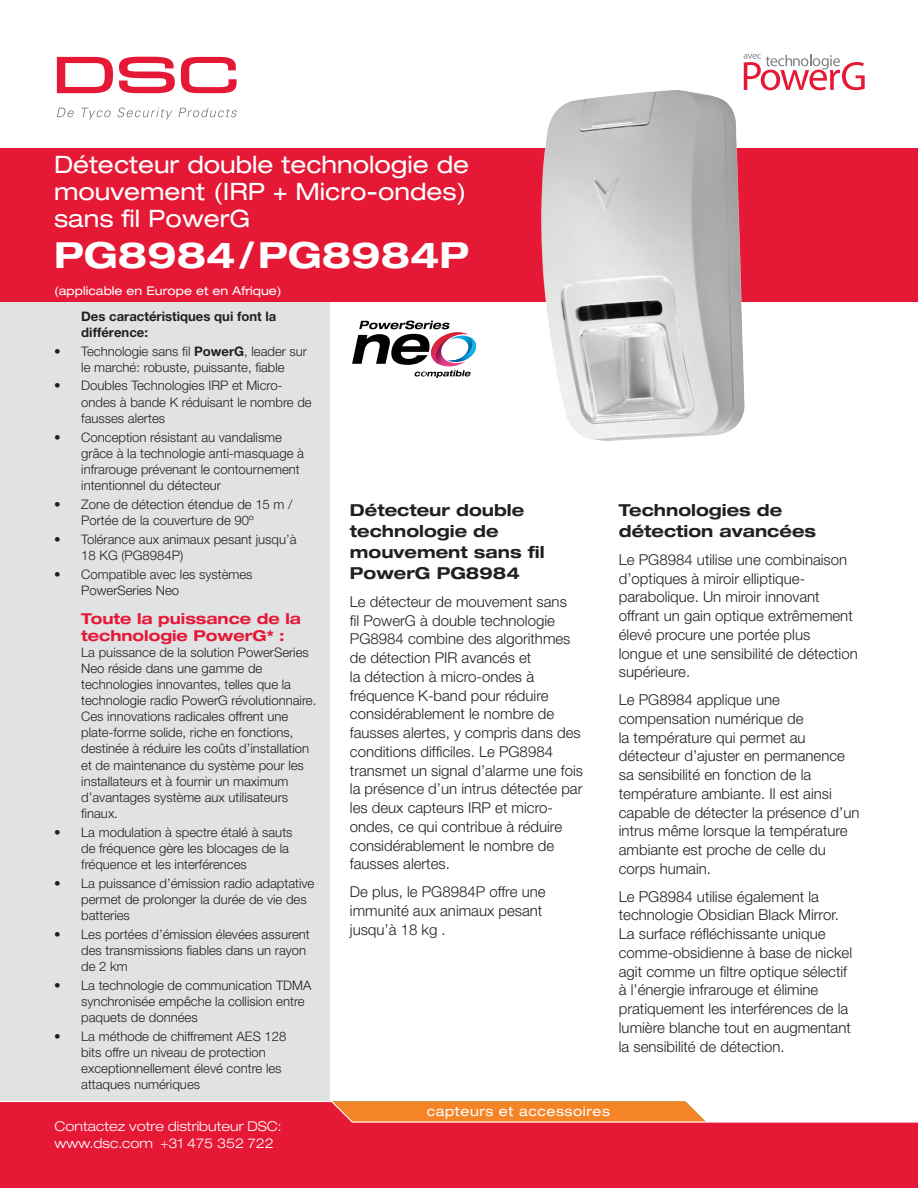
<style>
.page{position:relative;width:918px;height:1188px;background:#fff}
.page>*{position:absolute;margin:0;border:0;box-sizing:border-box;transform-origin:0 0}
.Product_Number{font:700 expanded 36px "Helvetica Neue LT Pro";color:#fff}
.Product_Name{font:expanded 24px/27px "Helvetica Neue LT Pro";color:#fff;text-align:justify}
.Headings{font:700 expanded 16.5px/21px "Helvetica Neue LT Pro";color:#231f20}
.Paragraph_Style{font:300 15px/18.8px "Helvetica Neue LT Pro";color:#231f20}
.t1{font:700 expanded 15px/16.2px "Helvetica Neue LT Pro";color:#e51836}
.t2{font:300 expanded 13.5px "Helvetica Neue LT Pro";color:#fff}
.t3{font:300 expanded 13.5px "Helvetica Neue LT Std";color:#fff}
.t4{font:expanded 13.5px "Helvetica Neue LT Std";letter-spacing:.04em;color:#fff}
.t5{font:500 expanded 13.5px "Helvetica Neue LT Pro";letter-spacing:.04em;color:#fff}
.t6{font:300 13.2px/16.2px "Helvetica Neue LT Pro";color:#231f20}
.Features_List{font:700 13.2px/16.2px "Helvetica Neue LT Pro";color:#231f20}
.Product_Name-2{font:expanded 12px "Helvetica Neue LT Pro";color:#fff}
.s1{font-weight:700}
.s2{font-family:"Helvetica Neue LT Pro"}
</style>
<div class="page">
<div style="left:0;top:162px;width:329px;height:1026px;background:#e1e2e4"></div>
<div style="left:0;top:148px;width:918px;height:154px;background:#e51836"></div>
<svg style="left:0;top:1100px;width:918px;height:88px;background:#e83444"></svg>
<svg style="left:57px;top:57px;width:56px;height:36px"></svg>
<svg style="left:119px;top:57px;width:56px;height:36px"></svg>
<svg style="left:181px;top:57px;width:56px;height:36px"></svg>
<svg style="left:57px;top:108px;width:17px;height:9px"></svg>
<svg style="left:81px;top:108px;width:30px;height:12px"></svg>
<svg style="left:117px;top:107px;width:55px;height:13px"></svg>
<svg style="left:178px;top:108px;width:59px;height:9px"></svg>
<img style="left:541px;top:74px;width:204px;height:367px">
<svg style="left:352px;top:321px;width:125px;height:57px"></svg>
<svg style="left:744px;top:54px;width:121px;height:36px"></svg>
<p class="Product_Name" style="left:54px;top:151px;width:417px">Détecteur double technologie de mouvement (IRP + Micro-ondes) sans fil PowerG</p>
<p class="Product_Number" style="left:54px;top:233px;width:417px">PG8984/PG8984P</p>
<p class="Product_Name-2" style="left:54px;top:284px;width:229px">(applicable en Europe et en Afrique)</p>
<p class="Features_List" style="left:81px;top:308px;width:197px">Des caractéristiques qui font la différence:</p>
<p class="t6" style="left:54px;top:342px;width:254px;text-align:center">• Technologie sans fil <span class="s1">PowerG</span>, leader sur le marché: robuste, puissante, fiable</p>
<p class="t6" style="left:81px;top:377px;width:232px;text-indent:-27px">• Doubles Technologies IRP et Micro&shy;ondes à bande K réduisant le nombre de fausses alertes</p>
<p class="t6" style="left:81px;top:429px;width:224px;text-indent:-27px">• Conception résistant au vandalisme grâce à la technologie anti-masquage à infrarouge prévenant le contournement intentionnel du détecteur</p>
<p class="t6" style="left:81px;top:496px;width:213px;text-indent:-27px">• Zone de détection étendue de 15 m /<br>Portée de la couverture de 90º</p>
<p class="t6" style="left:81px;top:531px;width:217px;text-indent:-27px">• Tolérance aux animaux pesant jusqu’à<br>18 KG (PG8984P)</p>
<p class="t6" style="left:81px;top:566px;width:173px;text-indent:-27px">• Compatible avec les systèmes<br>PowerSeries Neo</p>
<p class="t1" style="left:81px;top:611px;width:221px">Toute la puissance de la technologie PowerG* :</p>
<p class="t6" style="left:81px;top:644px;width:237px">La puissance de la solution PowerSeries Neo réside dans une gamme de technologies innovantes, telles que la technologie radio PowerG révolutionnaire.<br>Ces innovations radicales offrent une plate-forme solide, riche en fonctions, destinée à réduire les coûts d’installation et de maintenance du système pour les installateurs et à fournir un maximum d’avantages système aux utilisateurs finaux.</p>
<p class="t6" style="left:81px;top:824px;width:213px;text-indent:-27px">• La modulation à spectre étalé à sauts de fréquence gère les blocages de la fréquence et les interférences</p>
<p class="t6" style="left:81px;top:875px;width:235px;text-indent:-27px">• La puissance d’émission radio adaptative permet de prolonger la durée de vie des batteries</p>
<p class="t6" style="left:81px;top:926px;width:230px;text-indent:-27px">• Les portées d’émission élevées assurent des transmissions fiables dans un rayon de 2 km</p>
<p class="t6" style="left:81px;top:977px;width:232px;text-indent:-27px">• La technologie de communication TDMA synchronisée empêche la collision entre paquets de données</p>
<p class="t6" style="left:81px;top:1028px;width:207px;text-indent:-27px">• La méthode de chiffrement AES 128 bits offre un niveau de protection exceptionnellement élevé contre les attaques numériques</p>
<p class="t2" style="left:55px;top:1119px;width:229px">Contactez votre distributeur DSC:</p>
<p class="t3" style="left:55px;top:1135px;width:221px"><span class="s2">www.dsc.com</span> +31 475 352 722</p>
<p class="Headings" style="left:350px;top:499px;width:196px">Détecteur double technologie de mouvement sans fil<br>PowerG PG8984</p>
<p class="Paragraph_Style" style="left:350px;top:592px;width:235px">Le détecteur de mouvement sans<br>fil PowerG à double technologie<br>PG8984 combine des algorithmes de détection PIR avancés et<br>la détection à micro-ondes à fréquence K-band pour réduire considérablement le nombre de fausses alertes, y compris dans des conditions difficiles. Le PG8984 transmet un signal d’alarme une fois la présence d’un intrus détectée par les deux capteurs IRP et micro&shy;ondes, ce qui contribue à réduire considérablement le nombre de fausses alertes.</p>
<p class="Paragraph_Style" style="left:350px;top:882px;width:197px">De plus, le PG8984P offre une immunité aux animaux pesant jusqu’à 18 kg .</p>
<p class="t5" style="left:452px;top:1102px;width:134px">communications</p>
<p class="t4" style="left:427px;top:1103px;width:185px">capteurs et accessoires</p>
<p class="Headings" style="left:619px;top:499px;width:199px">Technologies de détection avancées</p>
<p class="Paragraph_Style" style="left:619px;top:550px;width:240px">Le PG8984 utilise une combinaison d’optiques à miroir elliptique&shy;parabolique. Un miroir innovant offrant un gain optique extrêmement élevé procure une portée plus<br>longue et une sensibilité de détection supérieure.</p>
<p class="Paragraph_Style" style="left:619px;top:690px;width:242px">Le PG8984 applique une compensation numérique de<br>la température qui permet au détecteur d’ajuster en permanence sa sensibilité en fonction de la température ambiante. Il est ainsi capable de détecter la présence d’un intrus même lorsque la température ambiante est proche de celle du corps humain.</p>
<p class="Paragraph_Style" style="left:619px;top:887px;width:235px">Le PG8984 utilise également la technologie Obsidian Black Mirror.<br>La surface réfléchissante unique comme-obsidienne à base de nickel agit comme un filtre optique sélectif à l’énergie infrarouge et élimine pratiquement les interférences de la lumière blanche tout en augmentant la sensibilité de détection.</p>
</div>
